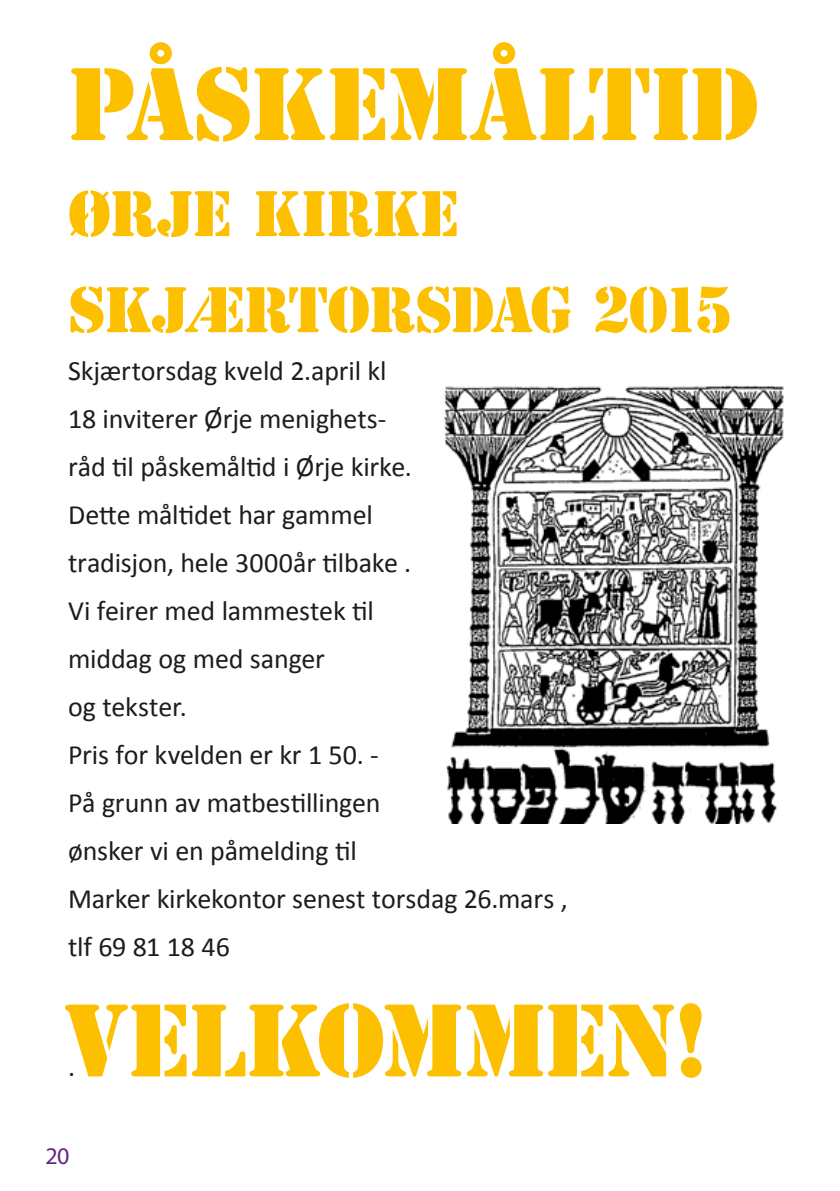
<style>
.page{position:relative;width:840px;height:1191px;background:#fff}
.page>*{position:absolute;margin:0;border:0;box-sizing:border-box;transform-origin:0 0}
.t1{font:96px "Stencil Std";letter-spacing:-.025em;color:#fcc000}
.t2{font:60px/96px "Stencil Std";letter-spacing:-.025em;color:#fcc000}
.t3{font:28px/48px "Calibri";letter-spacing:-.01em;color:#1d1d1b}
.t4{font:24px "Myriad Pro";color:#662483}
</style>
<div class="page">
<img style="left:444px;top:385px;width:338px;height:439px">
<h1 class="t1" style="left:68px;top:42px;width:692px">PÅSKEMÅLTID</h1>
<h2 class="t2" style="left:68px;top:166px;width:665px">ØRJE KIRKE<br>SKJÆRTORSDAG 2015</h2>
<p class="t3" style="left:68px;top:346px;width:501px">Skjærtorsdag kveld 2.april kl<br>18 inviterer Ørje menighets-<br>råd til påskemåltid i Ørje kirke.<br>Dette måltidet har gammel<br>tradisjon, hele 3000år tilbake .<br>Vi feirer med lammestek til<br>middag og med sanger<br>og tekster.<br>Pris for kvelden er kr 1 50. -<br>På grunn av matbestillingen<br>ønsker vi en påmelding til<br>Marker kirkekontor senest torsdag 26.mars , tlf 69 81 18 46</p>
<h1 class="t1" style="left:63px;top:978px;width:646px">VELKOMMEN!</h1>
<p class="t3" style="left:68px;top:1042px;width:9px">.</p>
<p class="t4" style="left:45px;top:1140px;width:26px">20</p>
</div>
